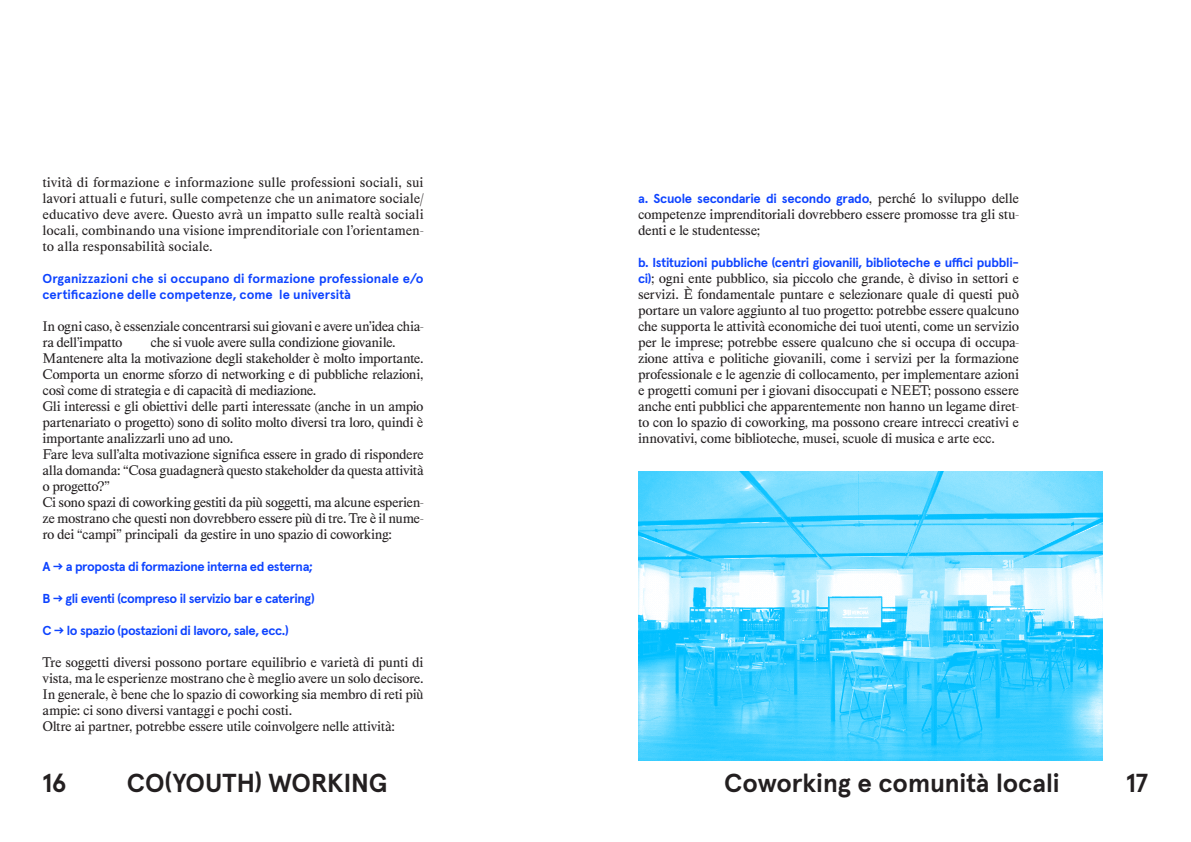
<style>
.page{position:relative;width:1191px;height:842px;background:#fff}
.page>*{position:absolute;margin:0;border:0;box-sizing:border-box;transform-origin:0 0}
.Sottotitoli{font:700 26px "Apercu Pro";letter-spacing:-.005em;color:#231f20}
.Testo{font:13px/16px "Happy Timesatthe IKOB New Game Plus Edition";letter-spacing:-.03em;color:#231f20;text-align:justify}
.Testo-2{font:700 13px "Apercu Pro";letter-spacing:-.02em;color:#0d43ff}
.Testo-3{font:700 13px/16px "Apercu Pro";color:#0d43ff}
.s1{font-family:"Apercu Pro";font-weight:700;color:#0d43ff}
</style>
<div class="page">
<img style="left:638px;top:471px;width:464px;height:289px">
<p class="Testo" style="left:43px;top:174px;width:382px">tività di formazione e informazione sulle professioni sociali, sui lavori attuali e futuri, sulle competenze che un animatore sociale/ educativo deve avere. Questo avrà un impatto sulle realtà sociali locali, combinando una visione imprenditoriale con l’orientamen&shy;to alla responsabilità sociale.</p>
<p class="Testo-3" style="left:43px;top:269px;width:382px">Organizzazioni che si occupano di formazione professionale e/o certificazione delle competenze, come le università</p>
<p class="Testo" style="left:43px;top:318px;width:382px">In ogni caso, è essenziale concentrarsi sui giovani e avere un’idea chia&shy;ra dell’impatto</p>
<p class="Testo" style="left:151px;top:334px;width:247px">che si vuole avere sulla condizione giovanile.</p>
<p class="Testo" style="left:43px;top:350px;width:382px">Mantenere alta la motivazione degli stakeholder è molto importante.<br>Comporta un enorme sforzo di networking e di pubbliche relazioni, così come di strategia e di capacità di mediazione.</p>
<p class="Testo" style="left:43px;top:398px;width:382px">Gli interessi e gli obiettivi delle parti interessate (anche in un ampio partenariato o progetto) sono di solito molto diversi tra loro, quindi è importante analizzarli uno ad uno.</p>
<p class="Testo" style="left:43px;top:446px;width:382px">Fare leva sull’alta motivazione significa essere in grado di rispondere alla domanda: “Cosa guadagnerà questo stakeholder da questa attività o progetto?”</p>
<p class="Testo" style="left:43px;top:494px;width:382px">Ci sono spazi di coworking gestiti da più soggetti, ma alcune esperien&shy;ze mostrano che questi non dovrebbero essere più di tre. Tre è il nume&shy;ro dei “campi” principali da gestire in uno spazio di coworking:</p>
<p class="Testo-2" style="left:43px;top:556px;width:271px">A --&gt; a proposta di formazione interna ed esterna;</p>
<p class="Testo-2" style="left:43px;top:588px;width:274px">B --&gt; gli eventi (compreso il servizio bar e catering)</p>
<p class="Testo-2" style="left:43px;top:620px;width:248px">C --&gt; lo spazio (postazioni di lavoro, sale, ecc.)</p>
<p class="Testo" style="left:43px;top:654px;width:382px">Tre soggetti diversi possono portare equilibrio e varietà di punti di vista, ma le esperienze mostrano che è meglio avere un solo decisore.</p>
<p class="Testo" style="left:43px;top:686px;width:382px">In generale, è bene che lo spazio di coworking sia membro di reti più ampie: ci sono diversi vantaggi e pochi costi.</p>
<p class="Testo" style="left:43px;top:718px;width:354px">Oltre ai partner, potrebbe essere utile coinvolgere nelle attività:</p>
<p class="Testo" style="left:638px;top:190px;width:382px"><span class="s1">a. Scuole secondarie di secondo grado</span>, perché lo sviluppo delle competenze imprenditoriali dovrebbero essere promosse tra gli stu&shy;denti e le studentesse;</p>
<p class="Testo" style="left:638px;top:254px;width:382px"><span class="s1">b. Istituzioni pubbliche (centri giovanili, biblioteche e uffici pubbli&shy;ci)</span>; ogni ente pubblico, sia piccolo che grande, è diviso in settori e servizi. È fondamentale puntare e selezionare quale di questi può portare un valore aggiunto al tuo progetto: potrebbe essere qualcuno che supporta le attività economiche dei tuoi utenti, come un servizio per le imprese; potrebbe essere qualcuno che si occupa di occupa&shy;zione attiva e politiche giovanili, come i servizi per la formazione professionale e le agenzie di collocamento, per implementare azioni e progetti comuni per i giovani disoccupati e NEET; possono essere anche enti pubblici che apparentemente non hanno un legame diret&shy;to con lo spazio di coworking, ma possono creare intrecci creativi e innovativi, come biblioteche, musei, scuole di musica e arte ecc.</p>
<h1 class="Sottotitoli" style="left:43px;top:762px;width:26px">16</h1>
<h1 class="Sottotitoli" style="left:127px;top:762px;width:262px">CO(YOUTH) WORKING</h1>
<h1 class="Sottotitoli" style="left:1126px;top:762px;width:24px">17</h1>
<p class="Sottotitoli" style="left:724px;top:762px;width:337px">Coworking e comunità locali</p>
</div>
